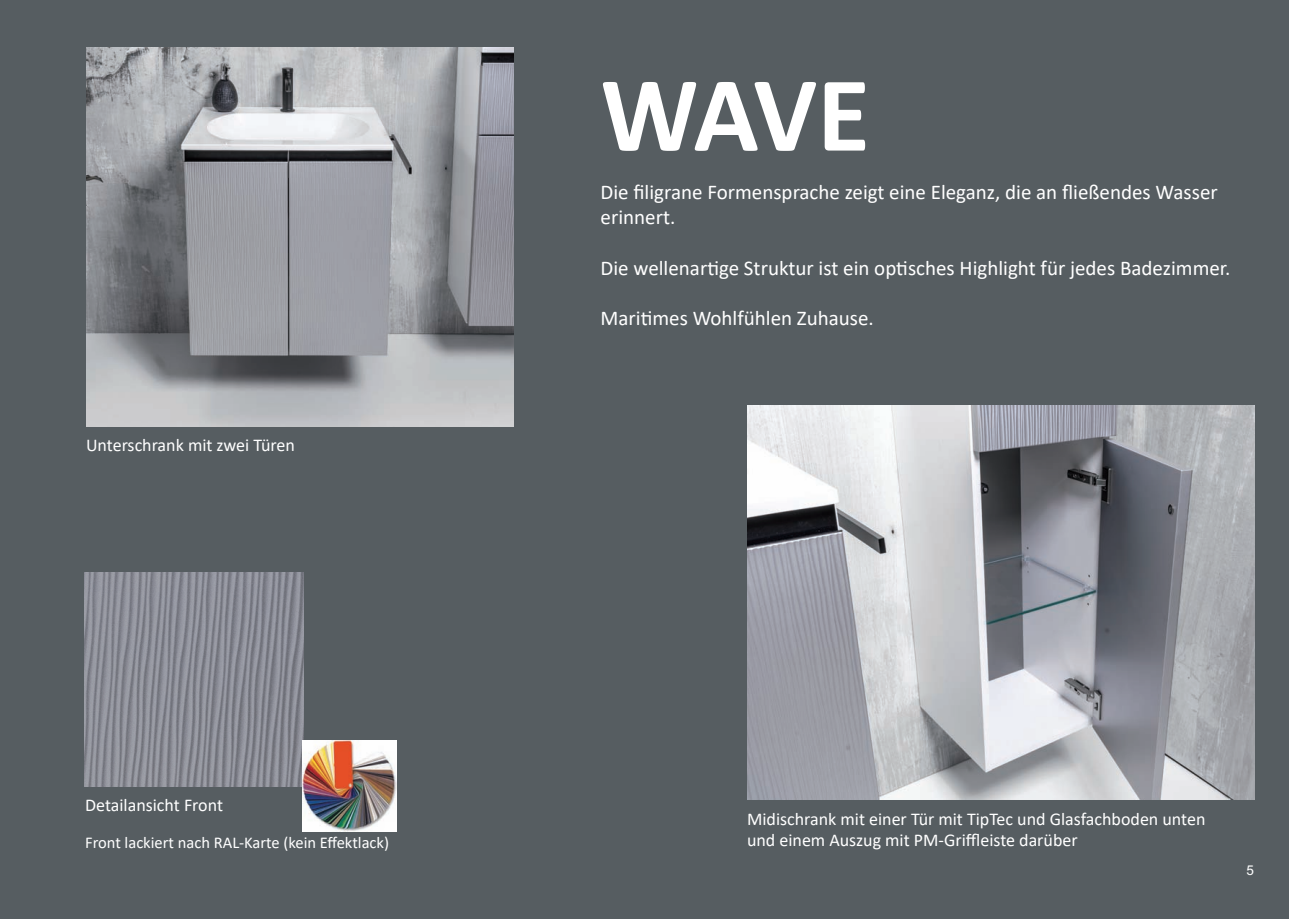
<style>
.page{position:relative;width:1289px;height:919px;background:#fff}
.page>*{position:absolute;margin:0;border:0;box-sizing:border-box;transform-origin:0 0}
.t1{font:700 108px "Calibri";color:#fff}
.t2{font:21px/25.2px "Calibri";color:#fff}
.t3{font:18px/21.6px "Calibri";color:#fff}
.t4{font:16.5px "Calibri";color:#fff}
.t5{font:13.5px "Arial";color:#fff}
</style>
<div class="page">
<div style="left:0;top:0;width:1288px;height:918px;background:#565d61"></div>
<img style="left:86px;top:47px;width:427px;height:380px">
<img style="left:747px;top:405px;width:506px;height:394px">
<img style="left:85px;top:572px;width:219px;height:214px">
<img style="left:303px;top:740px;width:93px;height:91px">
<p class="t3" style="left:86px;top:434px;width:210px">Unterschrank mit zwei Türen</p>
<p class="t3" style="left:85px;top:793px;width:139px">Detailansicht Front</p>
<p class="t4" style="left:85px;top:830px;width:305px">Front lackiert nach RAL-Karte (kein Effektlack)</p>
<h1 class="t1" style="left:600px;top:38px;width:271px">WAVE</h1>
<p class="t2" style="left:600px;top:179px;width:618px">Die filigrane Formensprache zeigt eine Eleganz, die an fließendes Wasser erinnert.</p>
<p class="t2" style="left:600px;top:255px;width:631px">Die wellenartige Struktur ist ein optisches Highlight für jedes Badezimmer.</p>
<p class="t2" style="left:600px;top:305px;width:275px">Maritimes Wohlfühlen Zuhause.</p>
<p class="t3" style="left:747px;top:807px;width:460px">Midischrank mit einer Tür mit TipTec und Glasfachboden unten und einem Auszug mit PM-Griffleiste darüber</p>
<p class="t5" style="left:1246px;top:862px;width:9px">5</p>
<p class="t5" style="left:1242px;top:867px;width:9px">5</p>
</div>
